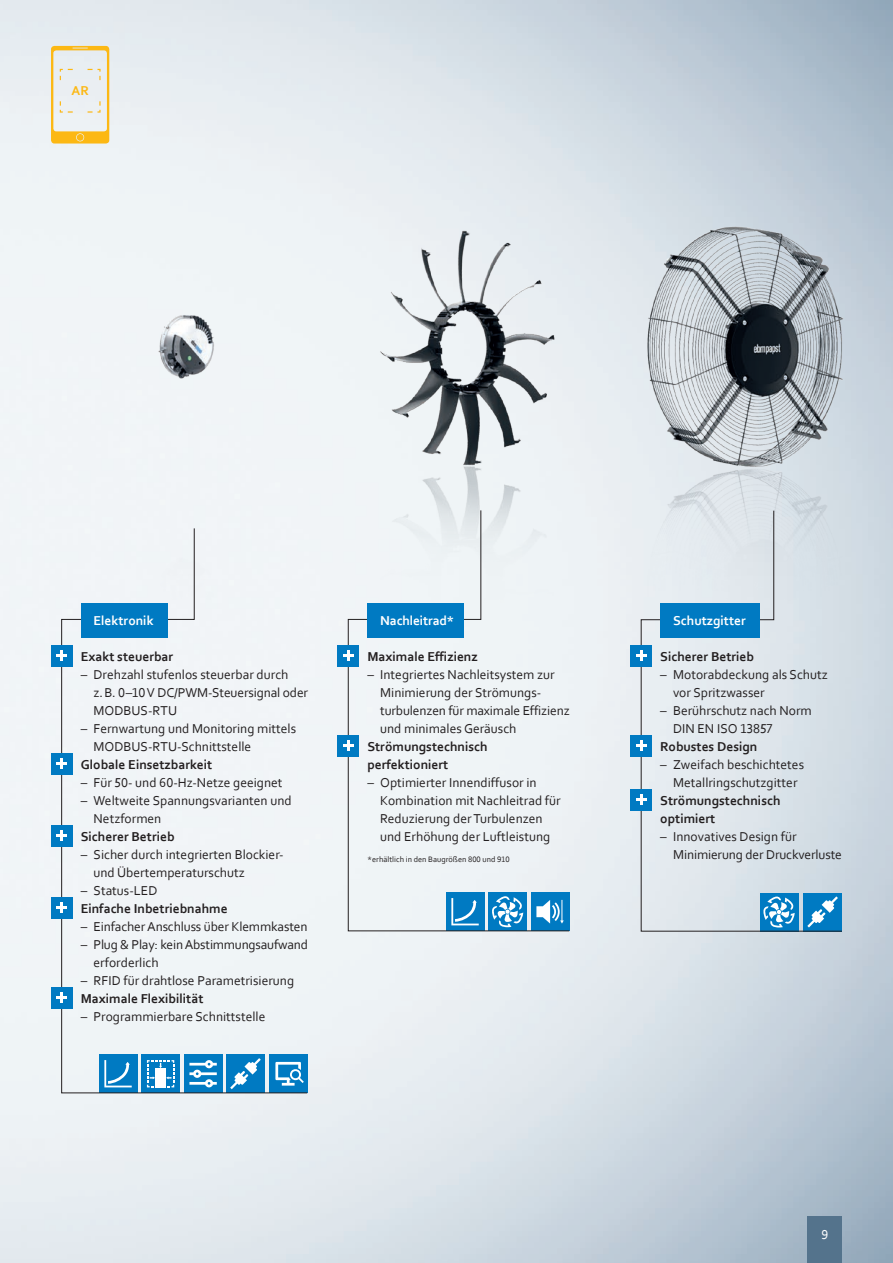
<style>
.page{position:relative;width:893px;height:1263px;background:#fff}
.page>*{position:absolute;margin:0;border:0;box-sizing:border-box;transform-origin:0 0}
.t1{font:13.5px/18px "Corbel";color:#231f20}
.t2{font:700 13.5px/18px "Corbel";color:#231f20}
.t3{font:700 13.5px "Corbel";color:#fff}
.t4{font:700 13.5px "Corbel";color:#fcb814}
.t5{font:13.5px "Corbel";color:#fff}
.t6{font:8.25px "Corbel";color:#231f20}
</style>
<div class="page">
<img style="left:0;top:0;width:893px;height:1263px">
<img style="left:0;top:136px;width:893px;height:520px">
<div style="left:61px;top:528px;width:247px;height:565px;background:#f1f4f7"></div>
<div style="left:81px;top:603px;width:87px;height:34px;background:#007ac2"></div>
<div style="left:51px;top:645px;width:21px;height:21px;background:#007ac2"></div>
<svg style="left:57px;top:650px;width:10px;height:11px"></svg>
<div style="left:51px;top:753px;width:21px;height:21px;background:#007ac2"></div>
<svg style="left:57px;top:758px;width:10px;height:11px"></svg>
<div style="left:51px;top:825px;width:21px;height:21px;background:#007ac2"></div>
<svg style="left:57px;top:830px;width:10px;height:11px"></svg>
<svg style="left:348px;top:510px;width:222px;height:421px"></svg>
<div style="left:367px;top:603px;width:97px;height:34px;background:#007ac2"></div>
<div style="left:338px;top:645px;width:21px;height:21px;background:#007ac2"></div>
<svg style="left:343px;top:650px;width:10px;height:11px"></svg>
<div style="left:338px;top:735px;width:21px;height:21px;background:#007ac2"></div>
<svg style="left:343px;top:740px;width:10px;height:11px"></svg>
<svg style="left:641px;top:510px;width:201px;height:422px"></svg>
<div style="left:660px;top:603px;width:100px;height:34px;background:#007ac2"></div>
<div style="left:630px;top:645px;width:22px;height:21px;background:#007ac2"></div>
<svg style="left:636px;top:650px;width:10px;height:11px"></svg>
<div style="left:630px;top:735px;width:22px;height:21px;background:#007ac2"></div>
<svg style="left:636px;top:740px;width:10px;height:11px"></svg>
<svg style="left:51px;top:46px;width:58px;height:98px"></svg>
<div style="left:77px;top:134px;width:7px;height:7px;background:#fcb814;border-radius:50%"></div>
<div style="left:51px;top:897px;width:21px;height:21px;background:#007ac2"></div>
<svg style="left:57px;top:902px;width:10px;height:11px"></svg>
<div style="left:51px;top:987px;width:21px;height:21px;background:#007ac2"></div>
<svg style="left:57px;top:992px;width:10px;height:11px"></svg>
<div style="left:630px;top:789px;width:22px;height:21px;background:#007ac2"></div>
<svg style="left:636px;top:794px;width:10px;height:11px"></svg>
<div style="left:808px;top:1216px;width:34px;height:47px;background:#54738c"></div>
<p class="t4" style="left:71px;top:82px;width:19px">AR</p>
<p class="t3" style="left:94px;top:612px;width:62px">Elektronik</p>
<p class="t2" style="left:81px;top:647px;width:94px">Exakt steuerbar</p>
<p class="t1" style="left:94px;top:665px;width:216px;text-indent:-13px">– Drehzahl stufenlos steuerbar durch z.B. 0–10 V DC/PWM-Steuersignal oder<br>MODBUS-RTU</p>
<p class="t1" style="left:94px;top:719px;width:204px;text-indent:-13px">– Fernwartung und Monitoring mittels<br>MODBUS-RTU-Schnittstelle</p>
<p class="t2" style="left:81px;top:755px;width:133px">Globale Einsetzbarkeit</p>
<p class="t1" style="left:81px;top:773px;width:203px">– Für 50- und 60-Hz-Netze geeignet</p>
<p class="t1" style="left:94px;top:791px;width:200px;text-indent:-13px">– Weltweite Spannungsvarianten und<br>Netzformen</p>
<p class="t2" style="left:81px;top:827px;width:95px">Sicherer Betrieb</p>
<p class="t1" style="left:94px;top:845px;width:192px;text-indent:-13px">– Sicher durch integrierten Blockier&shy;und Übertemperaturschutz</p>
<p class="t1" style="left:81px;top:881px;width:78px">– Status-LED</p>
<p class="t2" style="left:81px;top:899px;width:148px">Einfache Inbetriebnahme</p>
<p class="t1" style="left:81px;top:917px;width:228px">– Einfacher Anschluss über Klemmkasten</p>
<p class="t1" style="left:94px;top:935px;width:216px;text-indent:-13px">– Plug &amp; Play: kein Abstimmungsaufwand erforderlich</p>
<p class="t1" style="left:81px;top:971px;width:215px">– RFID für drahtlose Parametrisierung</p>
<p class="t2" style="left:81px;top:989px;width:124px">Maximale Flexibilität</p>
<p class="t1" style="left:81px;top:1007px;width:186px">– Programmierbare Schnittstelle</p>
<p class="t3" style="left:380px;top:612px;width:75px">Nachleitrad*</p>
<p class="t2" style="left:367px;top:647px;width:112px">Maximale Effizienz</p>
<p class="t1" style="left:380px;top:665px;width:191px;text-indent:-13px">– Integriertes Nachleitsystem zur<br>Minimierung der Strömungs&shy;turbulenzen für maximale Effizienz und minimales Geräusch</p>
<p class="t2" style="left:367px;top:737px;width:122px">Strömungstechnisch perfektioniert</p>
<p class="t1" style="left:380px;top:773px;width:182px;text-indent:-13px">– Optimierter Innendiffusor in<br>Kombination mit Nachleitrad für<br>Reduzierung der Turbulenzen und Erhöhung der Luftleistung</p>
<p class="t6" style="left:367px;top:854px;width:144px">*erhältlich in den Baugrößen 800 und 910</p>
<p class="t3" style="left:673px;top:612px;width:74px">Schutzgitter</p>
<p class="t2" style="left:660px;top:647px;width:95px">Sicherer Betrieb</p>
<p class="t1" style="left:673px;top:665px;width:156px;text-indent:-13px">– Motorabdeckung als Schutz vor Spritzwasser</p>
<p class="t1" style="left:673px;top:701px;width:140px;text-indent:-13px">– Berührschutz nach Norm<br>DIN EN ISO 13857</p>
<p class="t2" style="left:660px;top:737px;width:99px">Robustes Design</p>
<p class="t1" style="left:660px;top:755px;width:145px;text-align:center">– Zweifach beschichtetes<br>Metallringschutzgitter</p>
<p class="t2" style="left:660px;top:791px;width:122px">Strömungstechnisch optimiert</p>
<p class="t1" style="left:673px;top:827px;width:170px;text-indent:-13px">– Innovatives Design fü r<br>Minimierung der Druckverluste</p>
<p class="t5" style="left:821px;top:1226px;width:8px">9</p>
</div>
